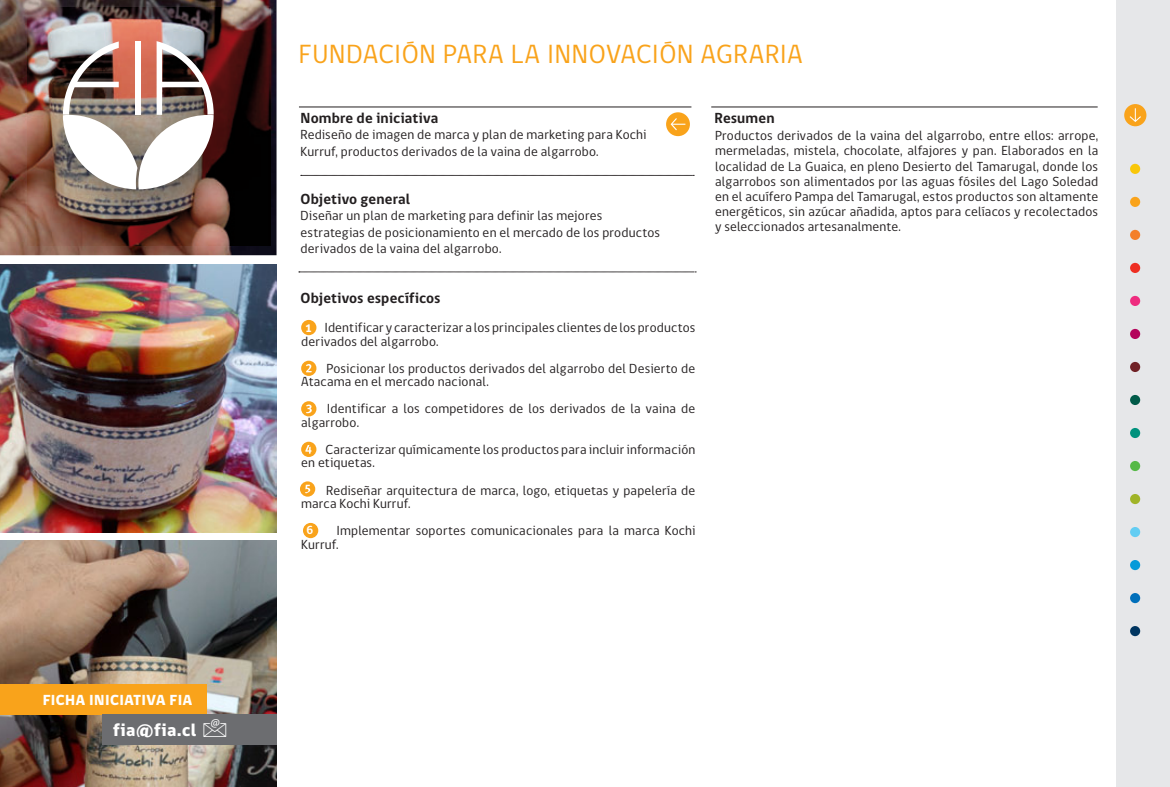
<style>
.page{position:relative;width:1170px;height:787px;background:#fff}
.page>*{position:absolute;margin:0;border:0;box-sizing:border-box;transform-origin:0 0}
.t1{font:27px "gob CL";letter-spacing:.02em;color:#f9a31b}
.t2{font:800 18px "gob CL";letter-spacing:.025em;color:#fff}
.t3{font:700 15px "gob CL";letter-spacing:.005em;color:#231f20}
.t4{font:800 15px "gob CL";letter-spacing:.025em;color:#fff}
.t5{font:13.5px/13.5px "gob CL";letter-spacing:.015em;color:#231f20}
.t6{font:700 12px "gob CL";color:#fff}
.t7{font:800 11.25px "gob CL";color:#fff}
</style>
<div class="page">
<img style="left:0;top:0;width:276px;height:255px">
<img style="left:0;top:264px;width:276px;height:268px">
<img style="left:0;top:541px;width:276px;height:246px">
<img style="left:27px;top:7px;width:243px;height:239px">
<svg style="left:63px;top:41px;width:151px;height:148px"></svg>
<hr style="left:299px;top:107px;width:392px;height:1px;background:#231f20">
<svg style="left:301px;top:320px;width:15px;height:15px"></svg>
<svg style="left:301px;top:361px;width:15px;height:15px"></svg>
<svg style="left:301px;top:401px;width:15px;height:15px"></svg>
<svg style="left:301px;top:442px;width:15px;height:15px"></svg>
<hr style="left:711px;top:107px;width:386px;height:1px;background:#231f20">
<svg style="left:301px;top:175px;width:393px;height:1px"></svg>
<svg style="left:299px;top:272px;width:397px;height:1px"></svg>
<div style="left:1116px;top:0;width:53px;height:787px;background:#e6e7e9"></div>
<div style="left:666px;top:112px;width:24px;height:24px;background:#f9a31b;border-radius:50%"></div>
<svg style="left:670px;top:118px;width:15px;height:12px"></svg>
<div style="left:1124px;top:104px;width:22px;height:22px;background:#f9a31b;border-radius:50%"></div>
<svg style="left:1129px;top:108px;width:11px;height:14px"></svg>
<div style="left:1129px;top:164px;width:11px;height:10px;background:#f9c709;border-radius:50%"></div>
<div style="left:1129px;top:197px;width:11px;height:10px;background:#f9a31b;border-radius:50%"></div>
<div style="left:1129px;top:230px;width:11px;height:10px;background:#f47f2a;border-radius:50%"></div>
<div style="left:1129px;top:263px;width:11px;height:10px;background:#ee2e22;border-radius:50%"></div>
<div style="left:1129px;top:296px;width:11px;height:10px;background:#ee2c7f;border-radius:50%"></div>
<div style="left:1129px;top:329px;width:11px;height:10px;background:#b4035b;border-radius:50%"></div>
<div style="left:1129px;top:362px;width:11px;height:10px;background:#702126;border-radius:50%"></div>
<div style="left:1129px;top:395px;width:11px;height:10px;background:#005a48;border-radius:50%"></div>
<div style="left:1129px;top:428px;width:11px;height:10px;background:#00927d;border-radius:50%"></div>
<div style="left:1129px;top:461px;width:11px;height:10px;background:#56b947;border-radius:50%"></div>
<div style="left:1129px;top:494px;width:11px;height:10px;background:#a0b427;border-radius:50%"></div>
<div style="left:1129px;top:527px;width:11px;height:10px;background:#63cdf3;border-radius:50%"></div>
<div style="left:1129px;top:560px;width:11px;height:10px;background:#069ad9;border-radius:50%"></div>
<div style="left:1129px;top:593px;width:11px;height:10px;background:#006fba;border-radius:50%"></div>
<div style="left:1129px;top:626px;width:11px;height:10px;background:#003560;border-radius:50%"></div>
<div style="left:0;top:684px;width:207px;height:30px;background:#f9a31b"></div>
<div style="left:102px;top:714px;width:174px;height:30px;background:#6c6d70"></div>
<div style="left:302px;top:321px;width:13px;height:13px;background:#f9a31b;border-radius:50%"></div>
<svg style="left:300px;top:481px;width:15px;height:15px"></svg>
<svg style="left:303px;top:523px;width:15px;height:15px"></svg>
<div style="left:305px;top:525px;width:11px;height:11px;background:#f9a31b;border-radius:50%"></div>
<p class="t4" style="left:43px;top:689px;width:151px">FICHA INICIATIVA FIA</p>
<h2 class="t2" style="left:113px;top:717px;width:85px">fia@fia.cl</h2>
<h1 class="t1" style="left:299px;top:35px;width:505px">FUNDACIÓN PARA LA INNOVACIÓN AGRARIA</h1>
<p class="t3" style="left:300px;top:108px;width:139px">Nombre de iniciativa</p>
<p class="t5" style="left:300px;top:127px;width:347px;line-height:16.5px">Rediseño de imagen de marca y plan de marketing para Kochi<br>Kurruf, productos derivados de la vaina de algarrobo.</p>
<p class="t3" style="left:300px;top:189px;width:111px">Objetivo general</p>
<p class="t5" style="left:300px;top:208px;width:361px;line-height:16.5px">Diseñar un plan de marketing para definir las mejores estrategias de posicionamiento en el mercado de los productos derivados de la vaina del algarrobo.</p>
<p class="t3" style="left:300px;top:288px;width:142px">Objetivos específicos</p>
<p class="t5" style="left:301px;top:321px;width:396px;text-indent:23px">Identificar y caracterizar a los principales clientes de los productos derivados del algarrobo.</p>
<p class="t5" style="left:301px;top:362px;width:396px;text-indent:25px">Posicionar los productos derivados del algarrobo del Desierto de<br>Atacama en el mercado nacional.</p>
<p class="t5" style="left:301px;top:402px;width:395px;text-indent:26px">Identificar a los competidores de los derivados de la vaina de algarrobo.</p>
<p class="t5" style="left:301px;top:443px;width:396px;text-indent:24px">Caracterizar químicamente los productos para incluir información en etiquetas.</p>
<p class="t5" style="left:301px;top:483px;width:395px;text-indent:25px">Rediseñar arquitectura de marca, logo, etiquetas y papelería de marca Kochi Kurruf.</p>
<p class="t5" style="left:301px;top:524px;width:396px;text-indent:35px">Implementar soportes comunicacionales para la marca Kochi<br>Kurruf.</p>
<p class="t7" style="left:305px;top:320px;width:8px">1</p>
<p class="t6" style="left:306px;top:522px;width:8px">6</p>
<p class="t3" style="left:714px;top:108px;width:61px">Resumen</p>
<p class="t5" style="left:715px;top:129px;width:384px;line-height:15px;text-align:justify">Productos derivados de la vaina del algarrobo, entre ellos: arrope, mermeladas, mistela, chocolate, alfajores y pan. Elaborados en la localidad de La Guaica, en pleno Desierto del Tamarugal, donde los algarrobos son alimentados por las aguas fósiles del Lago Soledad en el acuífero Pampa del Tamarugal, estos productos son altamente energéticos, sin azúcar añadida, aptos para celíacos y recolectados y seleccionados artesanalmente.</p>
</div>
